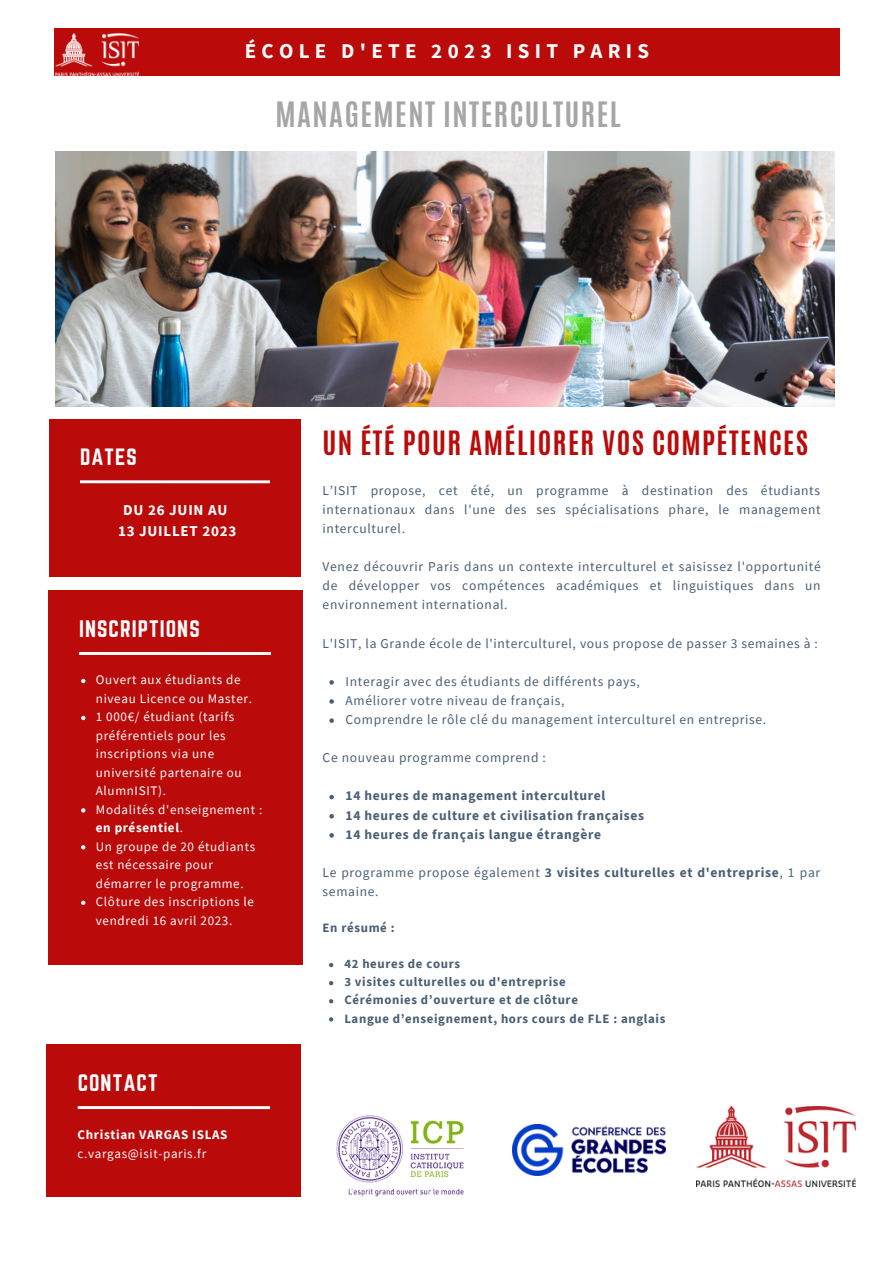
<style>
.page{position:relative;width:894px;height:1264px;background:#fff}
.page>*{position:absolute;margin:0;border:0;box-sizing:border-box;transform-origin:0 0}
.t1{font:700 29.25px "Antonio";letter-spacing:.05em;color:#a6a6a6}
.t2{font:700 27.9px "Antonio";letter-spacing:.05em;color:#bb0a0a}
.t3{font:700 21px "Source Sans Pro";letter-spacing:.25em;color:#fff}
.t4{font:20.85px "Norwester";letter-spacing:.05em;color:#fff}
.t5{font:20.7px "Norwester";letter-spacing:.05em;color:#fff}
.t6{font:700 15px/21.5px "Source Sans Pro";letter-spacing:.05em;color:#fff;text-align:center}
.t7{font:13.5px/19px "Source Sans Pro";letter-spacing:.05em;color:#495f74}
.t8{font:700 13.5px/19px "Source Sans Pro";letter-spacing:.05em;color:#495f74}
.t9{font:13.05px/18.5px "Source Sans Pro";letter-spacing:.05em;color:#fff}
.t10{font:700 13.05px "Source Sans Pro";letter-spacing:.05em;color:#fff}
.t11{font:12.9px/18.3px "Source Sans Pro";letter-spacing:.05em;color:#fff}
.t12{font:700 12.75px/18.1px "Source Sans Pro";letter-spacing:.05em;color:#495f74}
.s1{font-weight:700}
</style>
<div class="page">
<div style="left:54px;top:29px;width:785px;height:46px;background:#bb0a0a"></div>
<div style="left:49px;top:419px;width:252px;height:157px;background:#bb0a0a"></div>
<hr style="left:80px;top:480px;width:190px;height:3px;background:#fff">
<div style="left:47px;top:1044px;width:254px;height:152px;background:#bb0a0a"></div>
<hr style="left:77px;top:1106px;width:193px;height:3px;background:#fff">
<div style="left:48px;top:590px;width:254px;height:374px;background:#bb0a0a"></div>
<svg style="left:81px;top:678px;width:4px;height:5px"></svg>
<svg style="left:81px;top:715px;width:4px;height:5px"></svg>
<svg style="left:81px;top:808px;width:4px;height:4px"></svg>
<svg style="left:81px;top:845px;width:4px;height:4px"></svg>
<svg style="left:81px;top:900px;width:4px;height:5px"></svg>
<hr style="left:79px;top:652px;width:192px;height:3px;background:#fff">
<img style="left:56px;top:151px;width:778px;height:256px">
<img style="left:56px;top:33px;width:83px;height:42px">
<img style="left:696px;top:1106px;width:158px;height:80px">
<img style="left:336px;top:1115px;width:128px;height:82px">
<img style="left:512px;top:1124px;width:153px;height:51px">
<svg style="left:329px;top:680px;width:5px;height:4px"></svg>
<svg style="left:329px;top:699px;width:5px;height:4px"></svg>
<svg style="left:329px;top:718px;width:5px;height:5px"></svg>
<svg style="left:329px;top:794px;width:5px;height:5px"></svg>
<svg style="left:329px;top:814px;width:5px;height:4px"></svg>
<svg style="left:329px;top:833px;width:5px;height:4px"></svg>
<svg style="left:329px;top:963px;width:4px;height:4px"></svg>
<svg style="left:329px;top:981px;width:4px;height:4px"></svg>
<svg style="left:329px;top:999px;width:4px;height:4px"></svg>
<svg style="left:329px;top:1017px;width:4px;height:4px"></svg>
<h3 class="t3" style="left:245px;top:38px;width:406px">ÉCOLE D'ETE 2023 ISIT PARIS</h3>
<h1 class="t1" style="left:275px;top:94px;width:346px">MANAGEMENT INTERCULTUREL</h1>
<h2 class="t2" style="left:322px;top:423px;width:487px">UN ÉTÉ POUR AMÉLIORER VOS COMPÉTENCES</h2>
<h3 class="t5" style="left:80px;top:445px;width:58px">DATES</h3>
<p class="t6" style="left:118px;top:499px;width:120px">DU 26 JUIN AU<br>13 JUILLET 2023</p>
<p class="t7" style="left:322px;top:480px;width:499px;text-align:justify">L’ISIT propose, cet été, un programme à destination des étudiants internationaux dans l'une des ses spécialisations phare, le management interculturel.</p>
<p class="t7" style="left:322px;top:556px;width:499px;text-align:justify">Venez découvrir Paris dans un contexte interculturel et saisissez l'opportunité de développer vos compétences académiques et linguistiques dans un environnement international.</p>
<p class="t7" style="left:322px;top:633px;width:496px">L'ISIT, la Grande école de l'interculturel, vous propose de passer 3 semaines à :</p>
<h3 class="t4" style="left:79px;top:616px;width:122px">INSCRIPTIONS</h3>
<p class="t9" style="left:96px;top:670px;width:168px">Ouvert aux étudiants de niveau Licence ou Master.<br>1 000€/ étudiant (tarifs préférentiels pour les inscriptions via une université partenaire ou<br>AlumnISIT).<br>Modalités d'enseignement : <span class="s1">en présentiel</span>.<br>Un groupe de 20 étudiants est nécessaire pour démarrer le programme.<br>Clôture des inscriptions le vendredi 16 avril 2023.</p>
<p class="t7" style="left:345px;top:671px;width:422px">Interagir avec des étudiants de différents pays,<br>Améliorer votre niveau de français,<br>Comprendre le rôle clé du management interculturel en entreprise.</p>
<p class="t11" style="left:97px;top:666px;width:165px">un niveau de français A2 ou<br>B1 et un projet d'études en<br>France</p>
<p class="t7" style="left:322px;top:748px;width:225px">Ce nouveau programme comprend :</p>
<p class="t8" style="left:345px;top:786px;width:300px">14 heures de management interculturel<br>14 heures de culture et civilisation françaises<br>14 heures de français langue étrangère</p>
<p class="t7" style="left:322px;top:862px;width:499px">Le programme propose également <span class="s1">3 visites culturelles et d'entreprise</span>, 1 par semaine.</p>
<p class="t12" style="left:322px;top:918px;width:73px">En résumé :</p>
<h3 class="t4" style="left:78px;top:1070px;width:82px">CONTACT</h3>
<p class="t10" style="left:78px;top:1126px;width:151px">Christian VARGAS ISLAS</p>
<p class="t9" style="left:78px;top:1143px;width:130px">c.vargas@isit-paris.fr</p>
<p class="t12" style="left:344px;top:954px;width:322px">42 heures de cours<br>3 visites culturelles ou d'entreprise<br>Cérémonies d’ouverture et de clôture<br>Langue d’enseignement, hors cours de FLE : anglais</p>
</div>
